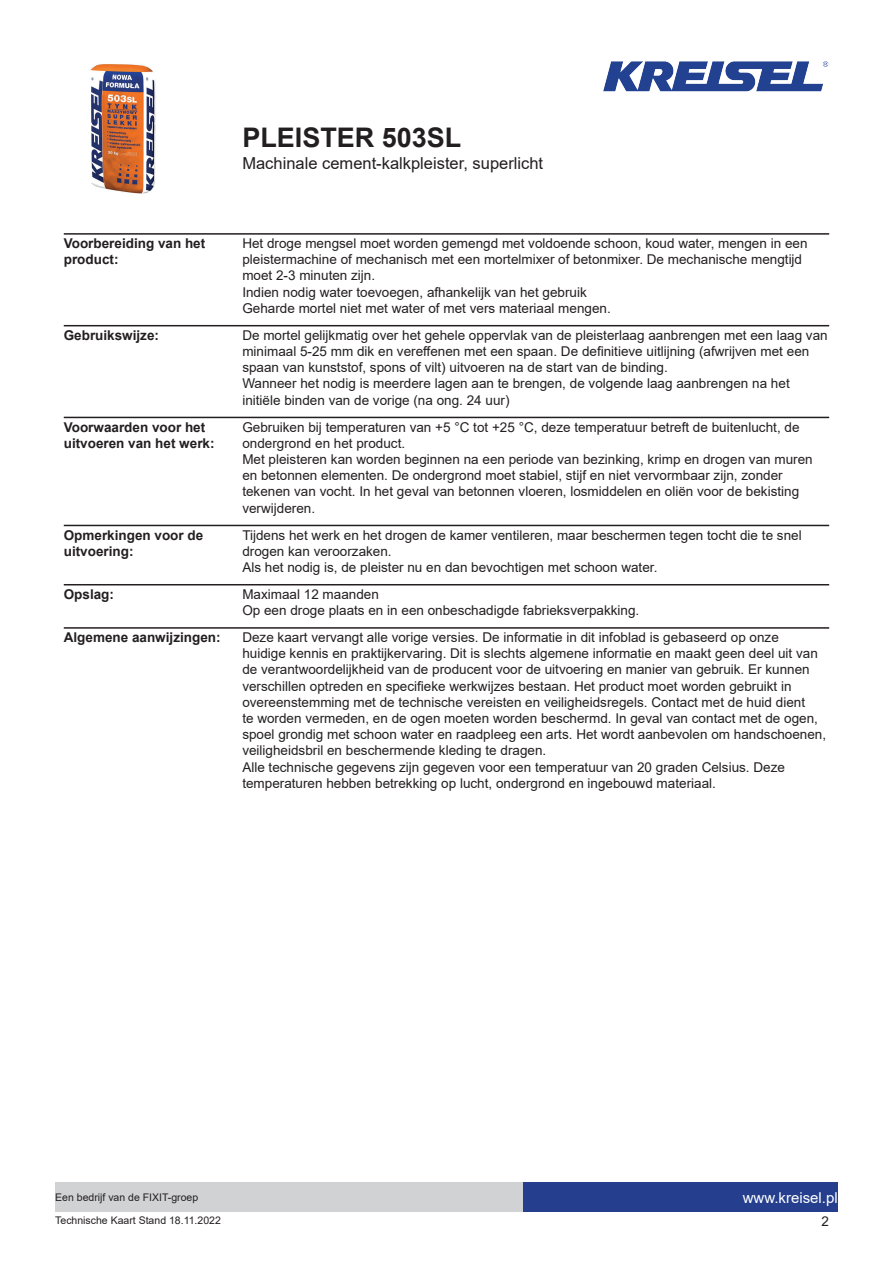
<style>
.page{position:relative;width:893px;height:1263px;background:#fff}
.page>*{position:absolute;margin:0;border:0;box-sizing:border-box;transform-origin:0 0}
.t1{font:700 27px "Arial";color:#231f20}
.t2{font:16.5px "Arial";color:#231f20}
.t3{font:15px "Arial";color:#fff}
.t4{font:13.5px/16.2px "Arial";color:#231f20}
.t5{font:700 13.5px/16.2px "Arial";color:#231f20}
.t6{font:10.5px "Arial";color:#231f20}
</style>
<div class="page">
<img style="left:90px;top:64px;width:66px;height:130px">
<img style="left:603px;top:61px;width:226px;height:31px">
<div style="left:523px;top:1182px;width:315px;height:30px;background:#253f8e"></div>
<div style="left:55px;top:1182px;width:468px;height:30px;background:#d1d2d4"></div>
<hr style="left:64px;top:233px;width:765px;height:2px;background:#231f20">
<hr style="left:64px;top:325px;width:765px;height:1px;background:#231f20">
<hr style="left:64px;top:417px;width:765px;height:1px;background:#231f20">
<hr style="left:64px;top:525px;width:765px;height:1px;background:#231f20">
<hr style="left:64px;top:584px;width:765px;height:1px;background:#231f20">
<hr style="left:64px;top:627px;width:765px;height:2px;background:#231f20">
<h1 class="t1" style="left:242px;top:119px;width:221px">PLEISTER 503SL</h1>
<p class="t2" style="left:242px;top:152px;width:302px">Machinale cement-kalkpleister, superlicht</p>
<p class="t5" style="left:64px;top:235px;width:143px">Voorbereiding van het product:</p>
<p class="t4" style="left:242px;top:235px;width:567px">Het droge mengsel moet worden gemengd met voldoende schoon, koud water, mengen in een pleistermachine of mechanisch met een mortelmixer of betonmixer. De mechanische mengtijd moet 2-3 minuten zijn.<br>Indien nodig water toevoegen, afhankelijk van het gebruik<br>Geharde mortel niet met water of met vers materiaal mengen.</p>
<p class="t5" style="left:64px;top:327px;width:97px">Gebruikswijze:</p>
<p class="t4" style="left:242px;top:327px;width:587px">De mortel gelijkmatig over het gehele oppervlak van de pleisterlaag aanbrengen met een laag van minimaal 5-25 mm dik en vereffenen met een spaan. De definitieve uitlijning (afwrijven met een spaan van kunststof, spons of vilt) uitvoeren na de start van de binding.<br>Wanneer het nodig is meerdere lagen aan te brengen, de volgende laag aanbrengen na het initiële binden van de vorige (na ong. 24 uur)</p>
<p class="t5" style="left:64px;top:419px;width:152px">Voorwaarden voor het uitvoeren van het werk:</p>
<p class="t4" style="left:242px;top:419px;width:572px">Gebruiken bij temperaturen van +5 °C tot +25 °C, deze temperatuur betreft de buitenlucht, de ondergrond en het product.<br>Met pleisteren kan worden beginnen na een periode van bezinking, krimp en drogen van muren en betonnen elementen. De ondergrond moet stabiel, stijf en niet vervormbaar zijn, zonder tekenen van vocht. In het geval van betonnen vloeren, losmiddelen en oliën voor de bekisting verwijderen.</p>
<p class="t5" style="left:64px;top:527px;width:141px">Opmerkingen voor de uitvoering:</p>
<p class="t4" style="left:242px;top:527px;width:561px">Tijdens het werk en het drogen de kamer ventileren, maar beschermen tegen tocht die te snel drogen kan veroorzaken.<br>Als het nodig is, de pleister nu en dan bevochtigen met schoon water.</p>
<p class="t5" style="left:64px;top:586px;width:52px">Opslag:</p>
<p class="t4" style="left:242px;top:586px;width:398px">Maximaal 12 maanden<br>Op een droge plaats en in een onbeschadigde fabrieksverpakking.</p>
<p class="t5" style="left:64px;top:629px;width:158px">Algemene aanwijzingen:</p>
<p class="t4" style="left:242px;top:629px;width:585px">Deze kaart vervangt alle vorige versies. De informatie in dit infoblad is gebaseerd op onze<br>huidige kennis en praktijkervaring. Dit is slechts algemene informatie en maakt geen deel uit van de verantwoordelijkheid van de producent voor de uitvoering en manier van gebruik. Er kunnen verschillen optreden en specifieke werkwijzes bestaan. Het product moet worden gebruikt in overeenstemming met de technische vereisten en veiligheidsregels. Contact met de huid dient<br>te worden vermeden, en de ogen moeten worden beschermd. In geval van contact met de ogen, spoel grondig met schoon water en raadpleeg een arts. Het wordt aanbevolen om handschoenen, veiligheidsbril en beschermende kleding te dragen.<br>Alle technische gegevens zijn gegeven voor een temperatuur van 20 graden Celsius. Deze temperaturen hebben betrekking op lucht, ondergrond en ingebouwd materiaal.</p>
<p class="t6" style="left:55px;top:1190px;width:144px">Een bedrijf van de FIXIT-groep</p>
<p class="t3" style="left:743px;top:1187px;width:97px">www.kreisel.pl</p>
<p class="t6" style="left:55px;top:1213px;width:167px">Technische Kaart Stand 18.11.2022</p>
<p class="t4" style="left:821px;top:1213px;width:9px">2</p>
</div>
